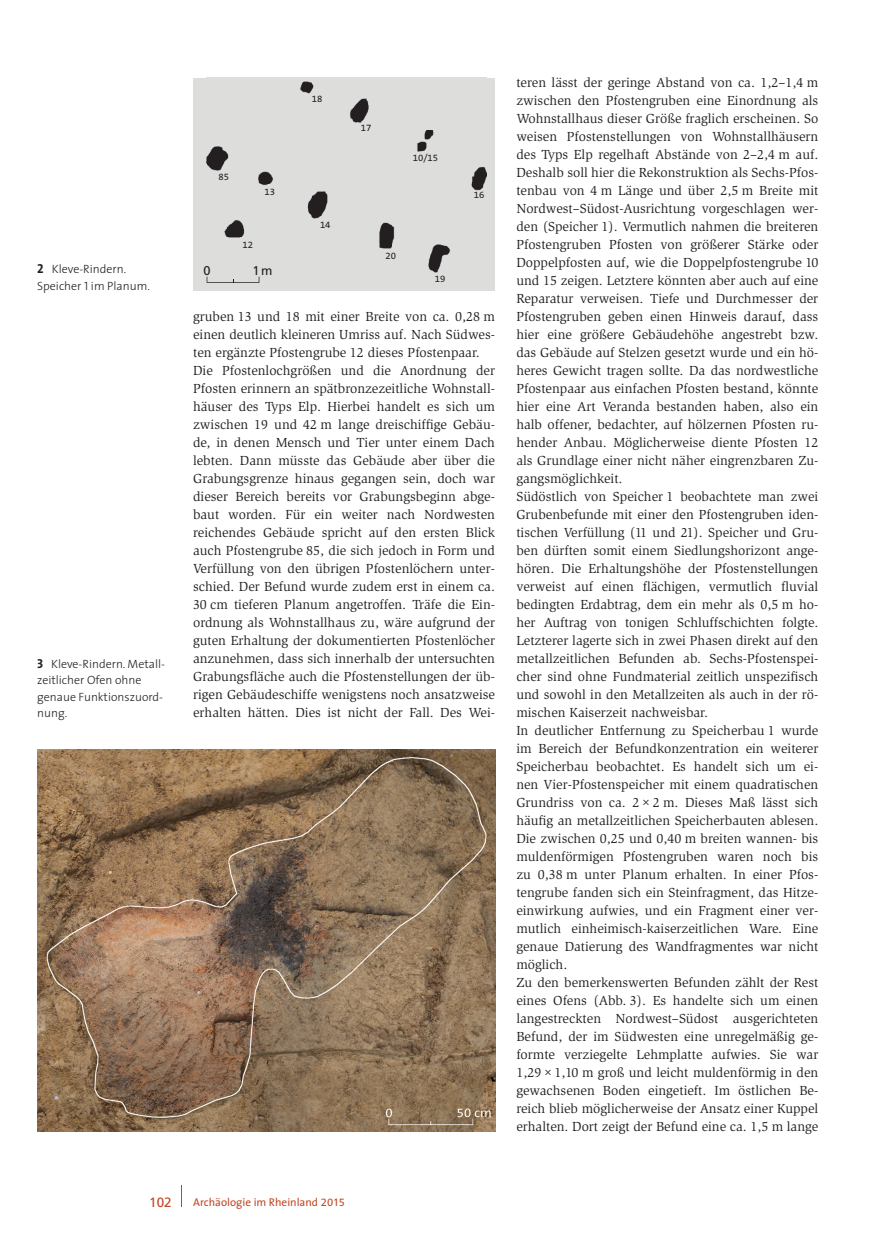
<style>
.page{position:relative;width:888px;height:1258px;background:#fff}
.page>*{position:absolute;margin:0;border:0;box-sizing:border-box;transform-origin:0 0}
.t1{font:13.5px/18px "Slimbach";color:#231f20}
.t2{font:13.5px "Frutiger CE";color:#c44725}
.t3{font:12.75px "Frutiger LT Com";color:#231f20}
.t4{font:300 12px/16.5px "The Sans";color:#231f20}
.t5{font:11.25px "The Sans";color:#c44725}
.t6{font:9.6px "The Sans B5 Plain";color:#231f20}
.s1{font-family:"The Sans Bold Caps";font-weight:400;font-size:13.05px}
.s2{font-family:"The Sans Light Caps";font-weight:400}
.s3{font-family:"The Sans B W5 Plain"}
.s4{font-family:"Frutiger CE";font-size:10.65px}
</style>
<div class="page">
<svg style="left:181px;top:1185px;width:1px;height:21px"></svg>
<div style="left:194px;top:78px;width:301px;height:212px;background:#dddddb"></div>
<img style="left:206px;top:81px;width:280px;height:202px">
<svg style="left:207px;top:277px;width:52px;height:6px"></svg>
<img style="left:37px;top:749px;width:458px;height:382px">
<p class="t4" style="left:37px;top:261px;width:114px"><span class="s1">2</span> Kleve-Rindern.<br>Speicher <span class="s2">1</span> im Planum.</p>
<p class="t4" style="left:37px;top:655px;width:129px"><span class="s1">3</span> Kleve-Rindern. Metall&shy;zeitlicher Ofen ohne genaue Funktionszuord&shy;nung.</p>
<p class="t6" style="left:219px;top:170px;width:12px">85</p>
<p class="t6" style="left:264px;top:186px;width:12px">13</p>
<p class="t6" style="left:243px;top:238px;width:12px">12</p>
<p class="t3" style="left:204px;top:263px;width:9px">0</p>
<p class="t3" style="left:252px;top:263px;width:22px">1 m</p>
<p class="t6" style="left:312px;top:92px;width:12px">18</p>
<p class="t6" style="left:320px;top:218px;width:12px">14</p>
<p class="t6" style="left:361px;top:122px;width:12px">17</p>
<p class="t6" style="left:413px;top:152px;width:27px">10/15</p>
<p class="t6" style="left:385px;top:250px;width:12px">20</p>
<p class="t6" style="left:435px;top:273px;width:12px">19</p>
<p class="t6" style="left:474px;top:189px;width:12px">16</p>
<p class="t1" style="left:193px;top:308px;width:303px">gruben 13 und 18 mit einer Breite von ca. 0,28 m einen deutlich kleineren Umriss auf. Nach Südwes&shy;ten ergänzte Pfostengrube 12 dieses Pfostenpaar.<br>Die Pfostenlochgrößen und die Anordnung der Pfosten erinnern an spätbronzezeitliche Wohnstall&shy;häuser des Typs Elp. Hierbei handelt es sich um zwischen 19 und 42 m lange dreischiffige Gebäu&shy;de, in denen Mensch und Tier unter einem Dach lebten. Dann müsste das Gebäude aber über die Grabungsgrenze hinaus gegangen sein, doch war dieser Bereich bereits vor Grabungsbeginn abge&shy;baut worden. Für ein weiter nach Nordwesten reichendes Gebäude spricht auf den ersten Blick auch Pfostengrube 85, die sich jedoch in Form und Verfüllung von den übrigen Pfostenlöchern unter&shy;schied. Der Befund wurde zudem erst in einem ca.<br>30 cm tieferen Planum angetroffen. Träfe die Ein&shy;ordnung als Wohnstallhaus zu, wäre aufgrund der guten Erhaltung der dokumentierten Pfostenlöcher anzunehmen, dass sich innerhalb der untersuchten Grabungsfläche auch die Pfostenstellungen der üb&shy;rigen Gebäudeschiffe wenigstens noch ansatzweise erhalten hätten. Dies ist nicht der Fall. Des Wei-</p>
<p class="t1" style="left:516px;top:74px;width:303px">teren lässt der geringe Abstand von ca. 1,2–1,4 m zwischen den Pfostengruben eine Einordnung als Wohnstallhaus dieser Größe fraglich erscheinen. So weisen Pfostenstellungen von Wohnstallhäusern des Typs Elp regelhaft Abstände von 2–2,4 m auf.<br>Deshalb soll hier die Rekonstruktion als Sechs-Pfos&shy;tenbau von 4 m Länge und über 2,5 m Breite mit Nordwest–Südost-Ausrichtung vorgeschlagen wer&shy;den (Speicher 1). Vermutlich nahmen die breiteren Pfostengruben Pfosten von größerer Stärke oder Doppelpfosten auf, wie die Doppelpfostengrube 10 und 15 zeigen. Letztere könnten aber auch auf eine Reparatur verweisen. Tiefe und Durchmesser der Pfostengruben geben einen Hinweis darauf, dass hier eine größere Gebäudehöhe angestrebt bzw. das Gebäude auf Stelzen gesetzt wurde und ein hö&shy;heres Gewicht tragen sollte. Da das nordwestliche Pfostenpaar aus einfachen Pfosten bestand, könnte hier eine Art Veranda bestanden haben, also ein halb offener, bedachter, auf hölzernen Pfosten ru&shy;hender Anbau. Möglicherweise diente Pfosten 12 als Grundlage einer nicht näher eingrenzbaren Zu&shy;gangsmöglichkeit.<br>Südöstlich von Speicher 1 beobachtete man zwei Grubenbefunde mit einer den Pfostengruben iden&shy;tischen Verfüllung (11 und 21). Speicher und Gru&shy;ben dürften somit einem Siedlungshorizont ange&shy;hören. Die Erhaltungshöhe der Pfostenstellungen verweist auf einen flächigen, vermutlich fluvial bedingten Erdabtrag, dem ein mehr als 0,5 m ho&shy;her Auftrag von tonigen Schluffschichten folgte.<br>Letzterer lagerte sich in zwei Phasen direkt auf den metallzeitlichen Befunden ab. Sechs-Pfostenspei&shy;cher sind ohne Fundmaterial zeitlich unspezifisch und sowohl in den Metallzeiten als auch in der rö&shy;mischen Kaiserzeit nachweisbar.<br>In deutlicher Entfernung zu Speicherbau 1 wurde im Bereich der Befundkonzentration ein weiterer Speicherbau beobachtet. Es handelt sich um ei&shy;nen Vier-Pfostenspeicher mit einem quadratischen Grundriss von ca. 2×2 m. Dieses Maß lässt sich häufig an metallzeitlichen Speicherbauten ablesen.<br>Die zwischen 0,25 und 0,40 m breiten wannen- bis muldenförmigen Pfostengruben waren noch bis zu 0,38 m unter Planum erhalten. In einer Pfos&shy;tengrube fanden sich ein Steinfragment, das Hitze&shy;einwirkung aufwies, und ein Fragment einer ver&shy;mutlich einheimisch-kaiserzeitlichen Ware. Eine genaue Datierung des Wandfragmentes war nicht möglich.<br>Zu den bemerkenswerten Befunden zählt der Rest eines Ofens (Abb. 3). Es handelte sich um einen langestreckten Nordwest–Südost ausgerichteten Befund, der im Südwesten eine unregelmäßig ge&shy;formte verziegelte Lehmplatte aufwies. Sie war 1,29×1,10 m groß und leicht muldenförmig in den gewachsenen Boden eingetieft. Im östlichen Be&shy;reich blieb möglicherweise der Ansatz einer Kuppel erhalten. Dort zeigt der Befund eine ca. 1,5 m lange</p>
<p class="t2" style="left:149px;top:1194px;width:24px">102</p>
<p class="t5" style="left:193px;top:1193px;width:153px">Archäologie im Rheinland <span class="s3">20</span><span class="s4">1</span><span class="s3">5</span></p>
</div>
